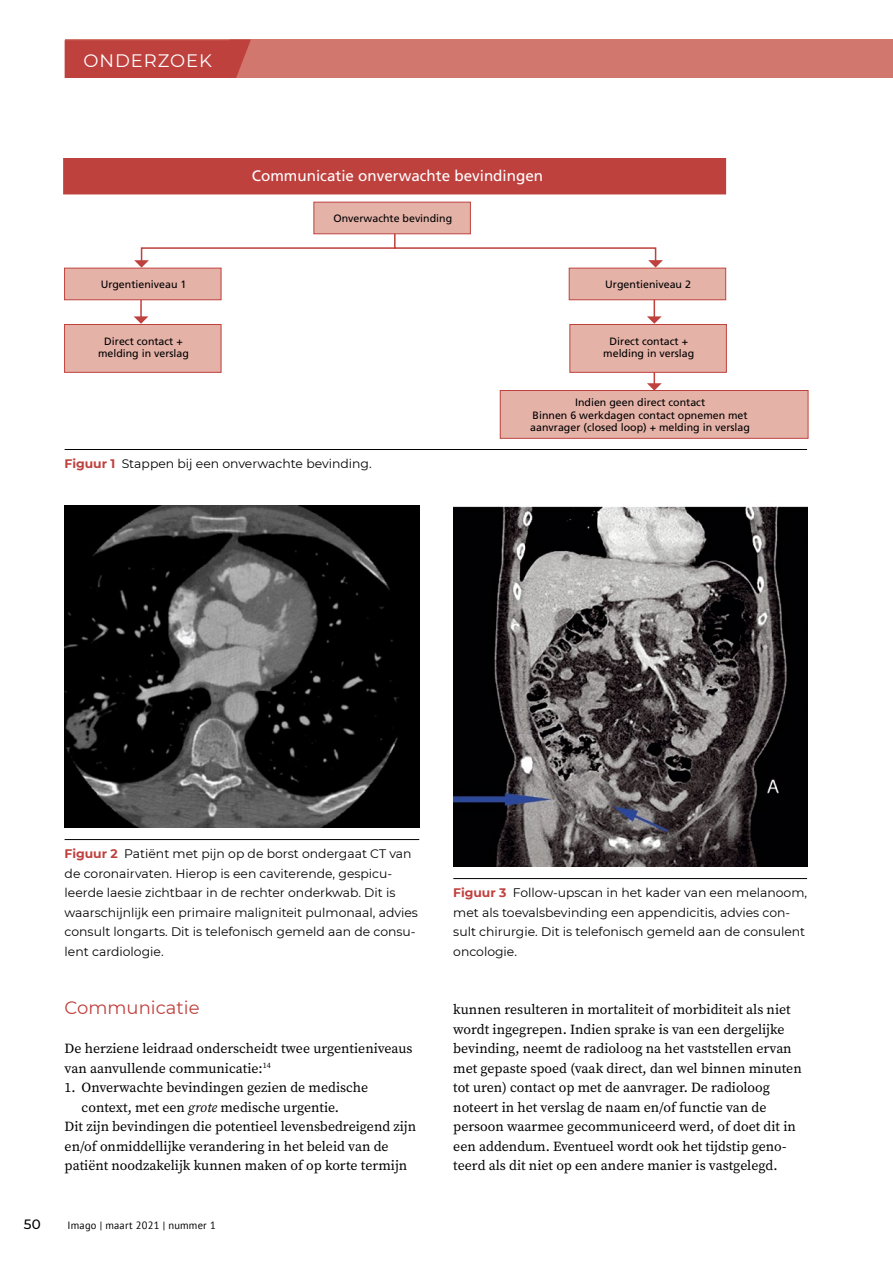
<style>
.page{position:relative;width:893px;height:1263px;background:#fff}
.page>*{position:absolute;margin:0;border:0;box-sizing:border-box;transform-origin:0 0}
.t1{font:18px "Montserrat";color:#bf413e}
.t2{font:18px "Montserrat";color:#fff}
.t3{font:15.15px "Frutiger";color:#fff}
.t4{font:13.8px/19.5px "Source Serif Pro";color:#000}
.t5{font:500 13.5px "Montserrat";color:#000}
.t6{font:12.3px/19.5px "Montserrat";color:#000}
.t7{font:10.65px/12.8px "Frutiger";color:#000;text-align:center}
.t8{font:10.5px "PT Sans";letter-spacing:.02em;color:#000}
.s1{font-weight:700;color:#bf413e}
.s2{font-style:italic}
</style>
<div class="page">
<svg style="left:134px;top:234px;width:529px;height:34px"></svg>
<svg style="left:134px;top:300px;width:14px;height:24px"></svg>
<svg style="left:647px;top:300px;width:15px;height:24px"></svg>
<svg style="left:647px;top:373px;width:15px;height:17px"></svg>
<div style="left:64px;top:158px;width:662px;height:36px;background:#bf413e"></div>
<div style="left:313px;top:202px;width:158px;height:32px;background:#e5b2a8;border:1px solid #bf413e"></div>
<div style="left:64px;top:268px;width:157px;height:32px;background:#e5b2a8;border:1px solid #bf413e"></div>
<div style="left:569px;top:268px;width:157px;height:32px;background:#e5b2a8;border:1px solid #bf413e"></div>
<div style="left:64px;top:324px;width:157px;height:49px;background:#e5b2a8;border:1px solid #bf413e"></div>
<div style="left:569px;top:324px;width:158px;height:49px;background:#e5b2a8;border:1px solid #bf413e"></div>
<div style="left:500px;top:390px;width:308px;height:48px;background:#e5b2a8"></div>
<div style="left:500px;top:390px;width:308px;height:49px;border:1px solid #bf413e"></div>
<hr style="left:65px;top:449px;width:742px;height:1px;background:#000">
<hr style="left:65px;top:839px;width:354px;height:1px;background:#000">
<img style="left:65px;top:505px;width:354px;height:322px">
<hr style="left:453px;top:878px;width:354px;height:1px;background:#000">
<img style="left:453px;top:506px;width:355px;height:360px">
<div style="left:65px;top:39px;width:828px;height:39px;background:#d1776d"></div>
<div style="left:65px;top:40px;width:166px;height:39px;background:#bf413e"></div>
<hr style="left:65px;top:78px;width:828px;height:2px;background:#fff">
<h1 class="t2" style="left:84px;top:48px;width:31px">Onderzoek</h1>
<p class="t3" style="left:252px;top:167px;width:293px">Communicatie onverwachte bevindingen</p>
<p class="t7" style="left:333px;top:212px;width:120px">Onverwachte bevinding</p>
<p class="t7" style="left:101px;top:278px;width:87px">Urgentieniveau 1</p>
<p class="t7" style="left:605px;top:278px;width:87px">Urgentieniveau 2</p>
<p class="t7" style="left:98px;top:334px;width:93px">Direct contact + melding in verslag</p>
<p class="t7" style="left:603px;top:334px;width:93px">Direct contact + melding in verslag</p>
<p class="t7" style="left:530px;top:396px;width:221px">Indien geen direct contact<br>Binnen 6 werkdagen contact opnemen met aanvrager (closed loop) + melding in verslag</p>
<p class="t6" style="left:65px;top:453px;width:309px"><span class="s1">Figuur 1</span> Stappen bij een onverwachte bevinding.</p>
<p class="t6" style="left:65px;top:843px;width:355px"><span class="s1">Figuur 2</span> Patiënt met pijn op de borst ondergaat CT van de coronairvaten. Hierop is een caviterende, gespicu&shy;leerde laesie zichtbaar in de rechter onderkwab. Dit is waarschijnlijk een primaire maligniteit pulmonaal, advies consult longarts. Dit is telefonisch gemeld aan de consu&shy;lent cardiologie.</p>
<h1 class="t1" style="left:65px;top:995px;width:136px">Communicatie</h1>
<p class="t4" style="left:65px;top:1039px;width:349px">De herziene leidraad onderscheidt twee urgentieniveaus van aanvullende communicatie:<sup>14</sup></p>
<p class="t4" style="left:65px;top:1078px;width:305px">1. Onverwachte bevindingen gezien de medische</p>
<p class="t4" style="left:82px;top:1097px;width:259px">context, met een <span class="s2">grote</span> medische urgentie.</p>
<p class="t4" style="left:65px;top:1117px;width:353px">Dit zijn bevindingen die potentieel levensbedreigend zijn</p>
<p class="t4" style="left:65px;top:1136px;width:325px">en/of onmiddellijke verandering in het beleid van de</p>
<p class="t4" style="left:65px;top:1156px;width:344px">patiënt noodzakelijk kunnen maken of op korte termijn</p>
<p class="t5" style="left:24px;top:1214px;width:18px">50</p>
<p class="t8" style="left:68px;top:1218px;width:150px">Imago | maart 2021 | nummer 1</p>
<p class="t6" style="left:453px;top:882px;width:355px"><span class="s1">Figuur 3</span> Follow-upscan in het kader van een melanoom, met als toevalsbevinding een appendicitis, advies con&shy;sult chirurgie. Dit is telefonisch gemeld aan de consulent oncologie.</p>
<p class="t4" style="left:453px;top:1000px;width:350px">kunnen resulteren in mortaliteit of morbiditeit als niet wordt ingegrepen. Indien sprake is van een dergelijke bevinding, neemt de radioloog na het vaststellen ervan met gepaste spoed (vaak direct, dan wel binnen minuten tot uren) contact op met de aanvrager. De radioloog noteert in het verslag de naam en/of functie van de persoon waarmee gecommuniceerd werd, of doet dit in een addendum. Eventueel wordt ook het tijdstip geno&shy;teerd als dit niet op een andere manier is vastgelegd.</p>
</div>
